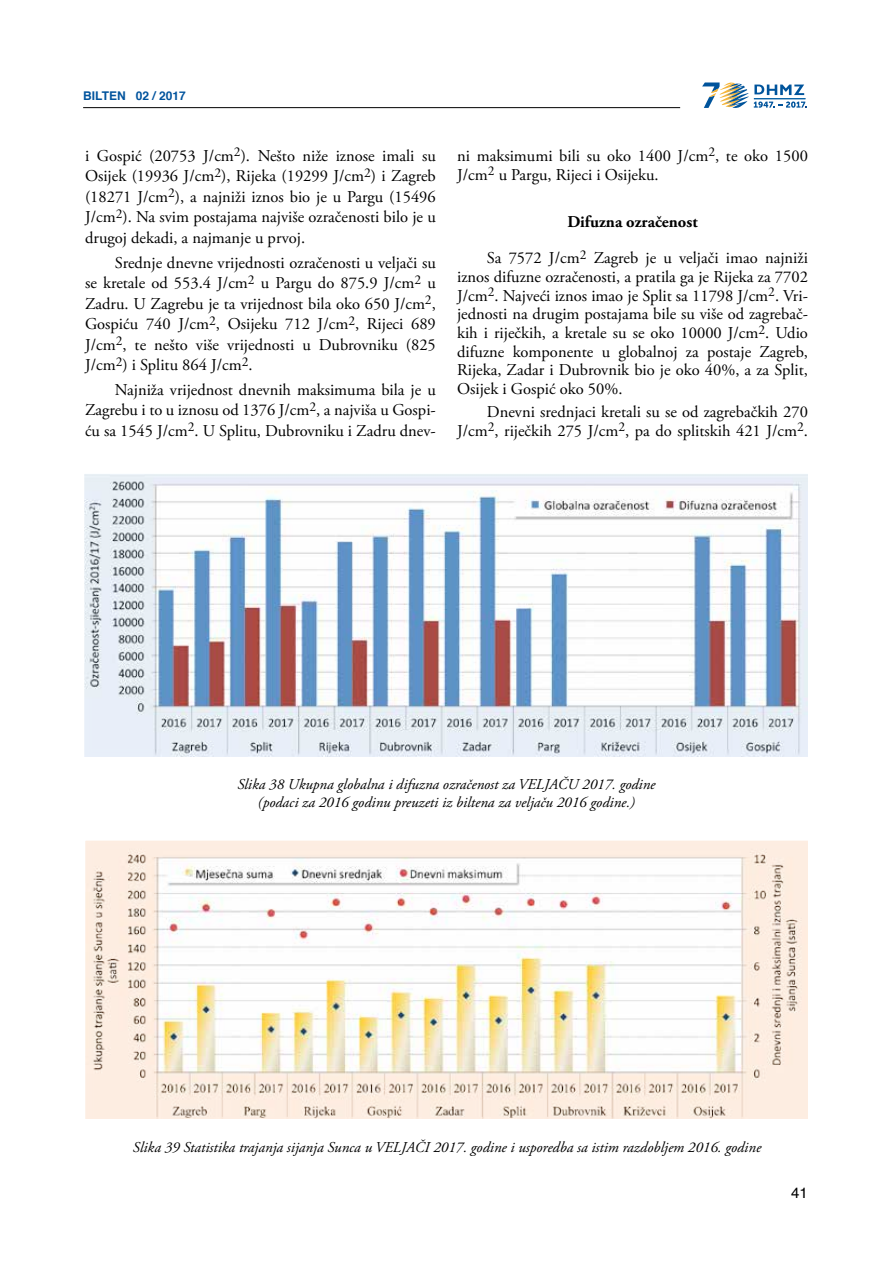
<style>
.page{position:relative;width:893px;height:1263px;background:#fff}
.page>*{position:absolute;margin:0;border:0;box-sizing:border-box;transform-origin:0 0}
.t1{font:16.5px/20.5px "Adobe Garamond Pro";color:#000;text-align:justify}
.t2{font:italic 15px/18px "Adobe Garamond Pro";color:#000;text-align:center}
.t3{font:15px "Helvetica";color:#000}
.t4{font:700 12px "Helvetica";color:#00539d}
.s1{font-weight:700}
</style>
<div class="page">
<svg style="left:702px;top:82px;width:105px;height:26px"></svg>
<hr style="left:83px;top:107px;width:597px;height:1px;background:#000">
<img style="left:84px;top:474px;width:723px;height:283px">
<img style="left:85px;top:840px;width:723px;height:278px">
<p class="t4" style="left:83px;top:86px;width:104px">BILTEN 02 / 2017</p>
<p class="t1" style="left:85px;top:146px;width:352px">i Gospić (20753 J/cm<sup>2</sup>). Nešto niže iznose imali su Osijek (19936 J/cm<sup>2</sup>), Rijeka (19299 J/cm<sup>2</sup>) i Zagreb (18271 J/cm<sup>2</sup>), a najniži iznos bio je u Pargu (15496<br>J/cm<sup>2</sup>). Na svim postajama najviše ozračenosti bilo je u drugoj dekadi, a najmanje u prvoj.</p>
<p class="t1" style="left:85px;top:253px;width:352px;text-indent:30px">Srednje dnevne vrijednosti ozračenosti u veljači su se kretale od 553.4 J/cm<sup>2</sup> u Pargu do 875.9 J/cm<sup>2</sup> u Zadru. U Zagrebu je ta vrijednost bila oko 650 J/cm<sup>2</sup>, Gospiću 740 J/cm<sup>2</sup>, Osijeku 712 J/cm<sup>2</sup>, Rijeci 689<br>J/cm<sup>2</sup>, te nešto više vrijednosti u Dubrovniku (825<br>J/cm<sup>2</sup>) i Splitu 864 J/cm<sup>2</sup>.</p>
<p class="t1" style="left:85px;top:380px;width:352px;text-indent:30px">Najniža vrijednost dnevnih maksimuma bila je u Zagrebu i to u iznosu od 1376 J/cm<sup>2</sup>, a najviša u Gospi&shy;ću sa 1545 J/cm<sup>2</sup>. U Splitu, Dubrovniku i Zadru dnev-</p>
<p class="t1" style="left:457px;top:147px;width:352px;line-height:18.8px">ni maksimumi bili su oko 1400 J/cm<sup>2</sup>, te oko 1500<br>J/cm<sup>2</sup> u Pargu, Rijeci i Osijeku.</p>
<p class="t1" style="left:487px;top:205px;width:323px;line-height:35.7px;text-indent:80px"><span class="s1">Difuzna ozračenost<br></span>Sa 7572 J/cm<sup>2</sup> Zagreb je u veljači imao najniži</p>
<p class="t1" style="left:457px;top:268px;width:352px;line-height:18.8px">iznos difuzne ozračenosti, a pratila ga je Rijeka za 7702<br>J/cm<sup>2</sup>. Najveći iznos imao je Split sa 11798 J/cm<sup>2</sup>. Vri&shy;jednosti na drugim postajama bile su više od zagrebač&shy;kih i riječkih, a kretale su se oko 10000 J/cm<sup>2</sup>. Udio difuzne komponente u globalnoj za postaje Zagreb, Rijeka, Zadar i Dubrovnik bio je oko 40%, a za Split, Osijek i Gospić oko 50%.</p>
<p class="t1" style="left:457px;top:403px;width:352px;line-height:18.8px;text-align:right">Dnevni srednjaci kretali su se od zagrebačkih 270<br>J/cm<sup>2</sup>, riječkih 275 J/cm<sup>2</sup>, pa do splitskih 421 J/cm<sup>2</sup>.</p>
<p class="t2" style="left:237px;top:776px;width:420px">Slika 38 Ukupna globalna i difuzna ozračenost za VELJAČU 2017. godine (podaci za 2016 godinu preuzeti iz biltena za veljaču 2016 godine.)</p>
<p class="t2" style="left:133px;top:1139px;width:630px">Slika 39 Statistika trajanja sijanja Sunca u VELJAČI 2017. godine i usporedba sa istim razdobljem 2016. godine</p>
<p class="t3" style="left:791px;top:1181px;width:18px">41</p>
</div>
